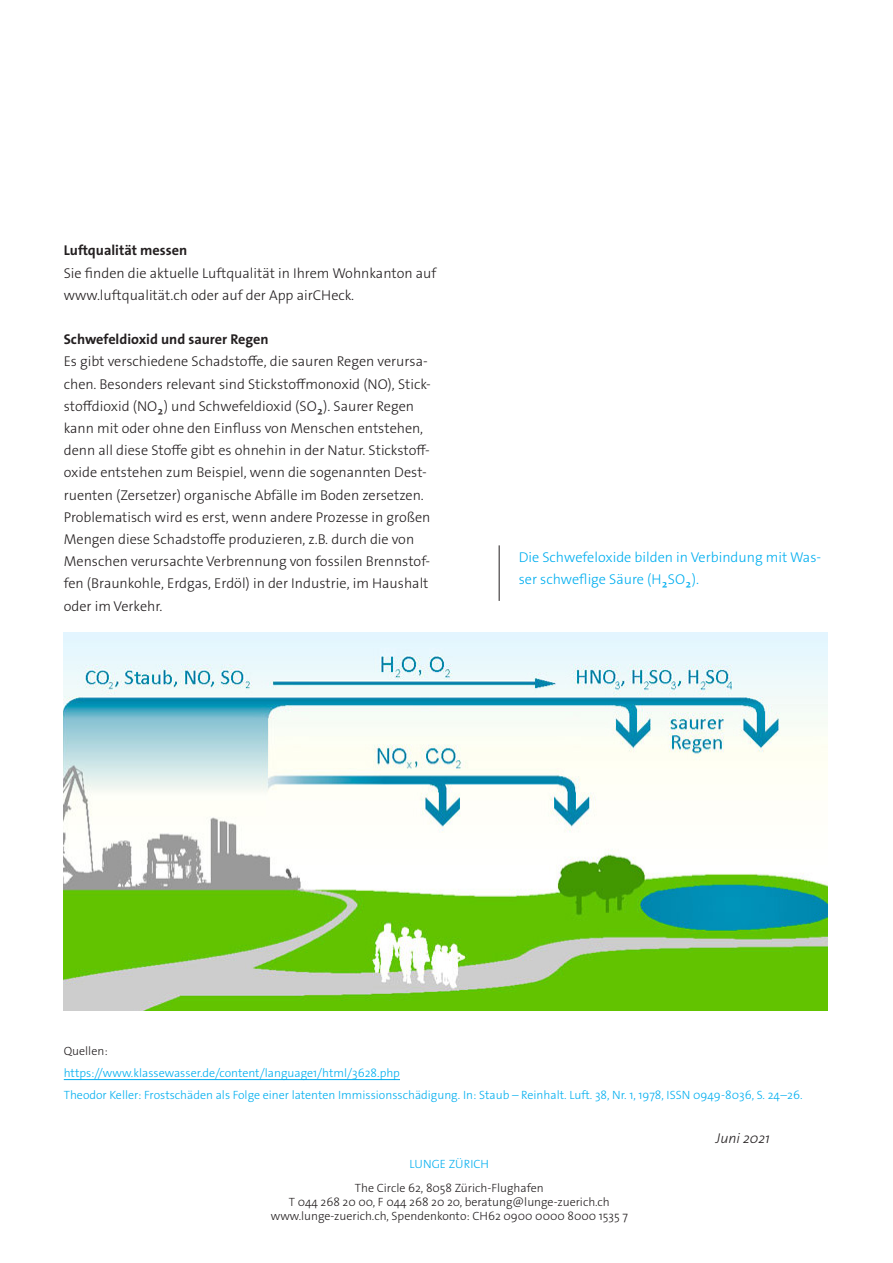
<style>
.page{position:relative;width:893px;height:1263px;background:#fff}
.page>*{position:absolute;margin:0;border:0;box-sizing:border-box;transform-origin:0 0}
.Aufzählung{font:300 14.25px/22.2px "The Sans Os F";color:#231f20}
.Box{font:300 14.25px/22.2px "The Sans Os F";color:#00aeef}
.Aufzählung-2{font:700 14.25px "The Sans Os F";color:#231f20}
.Aufzählung-3{font:italic 300 14.25px "The Sans Os F";color:#231f20}
.Aufzählung-4{font:300 12px "The Sans Os F";color:#00aeef}
.Aufzählung-5{font:300 12px "The Sans Os F";color:#231f20}
.s1{font-family:"Feijoa";font-weight:500}
</style>
<div class="page">
<img style="left:64px;top:633px;width:763px;height:377px">
<hr style="left:499px;top:545px;width:1px;height:56px;background:#231f20">
<hr style="left:64px;top:1079px;width:336px;height:1px;background:#00aeef">
<p class="Aufzählung-2" style="left:64px;top:241px;width:125px">Luftqualität messen</p>
<p class="Aufzählung" style="left:64px;top:262px;width:374px">Sie finden die aktuelle Luftqualität in Ihrem Wohnkanton auf www.luftqualität.ch oder auf der App airCHeck.</p>
<p class="Aufzählung-2" style="left:64px;top:330px;width:206px">Schwefeldioxid und saurer Regen</p>
<p class="Aufzählung" style="left:64px;top:350px;width:369px">Es gibt verschiedene Schadstoffe, die sauren Regen verursa&shy;chen. Besonders relevant sind Stickstoffmonoxid (NO), Stick&shy;stoffdioxid (NO<span class="s1">2</span>) und Schwefeldioxid (SO<span class="s1">2</span>). Saurer Regen kann mit oder ohne den Einfluss von Menschen entstehen, denn all diese Stoffe gibt es ohnehin in der Natur. Stickstoff&shy;oxide entstehen zum Beispiel, wenn die sogenannten Dest&shy;ruenten (Zersetzer) organische Abfälle im Boden zersetzen.<br>Problematisch wird es erst, wenn andere Prozesse in großen Mengen diese Schadstoffe produzieren, z.B. durch die von Menschen verursachte Verbrennung von fossilen Brennstof&shy;fen (Braunkohle, Erdgas, Erdöl) in der Industrie, im Haushalt oder im Verkehr.</p>
<p class="Box" style="left:519px;top:546px;width:304px">Die Schwefeloxide bilden in Verbindung mit Was&shy;ser schweflige Säure (H<span class="s1">2</span>SO<span class="s1">2</span>).</p>
<p class="Aufzählung-5" style="left:64px;top:1043px;width:45px">Quellen:</p>
<p class="Aufzählung-4" style="left:64px;top:1065px;width:338px">https://www.klassewasser.de/content/language1/html/3628.php</p>
<p class="Aufzählung-4" style="left:64px;top:1087px;width:740px">Theodor Keller: Frostschäden als Folge einer latenten Immissionsschädigung. In: Staub – Reinhalt. Luft. 38, Nr. 1, 1978, ISSN 0949-8036, S. 24–26.</p>
<p class="Aufzählung-4" style="left:410px;top:1156px;width:81px">LUNGE ZÜRICH</p>
<p class="Aufzählung-5" style="left:355px;top:1180px;width:190px">The Circle 62, 8058 Zürich-Flughafen</p>
<p class="Aufzählung-5" style="left:289px;top:1194px;width:322px">T 044 268 20 00, F 044 268 20 20, beratung@lunge-zuerich.ch</p>
<p class="Aufzählung-5" style="left:271px;top:1209px;width:359px">www.lunge-zuerich.ch, Spendenkonto: CH62 0900 0000 8000 1535 7</p>
<p class="Aufzählung-3" style="left:716px;top:1129px;width:56px">Juni 2021</p>
</div>
